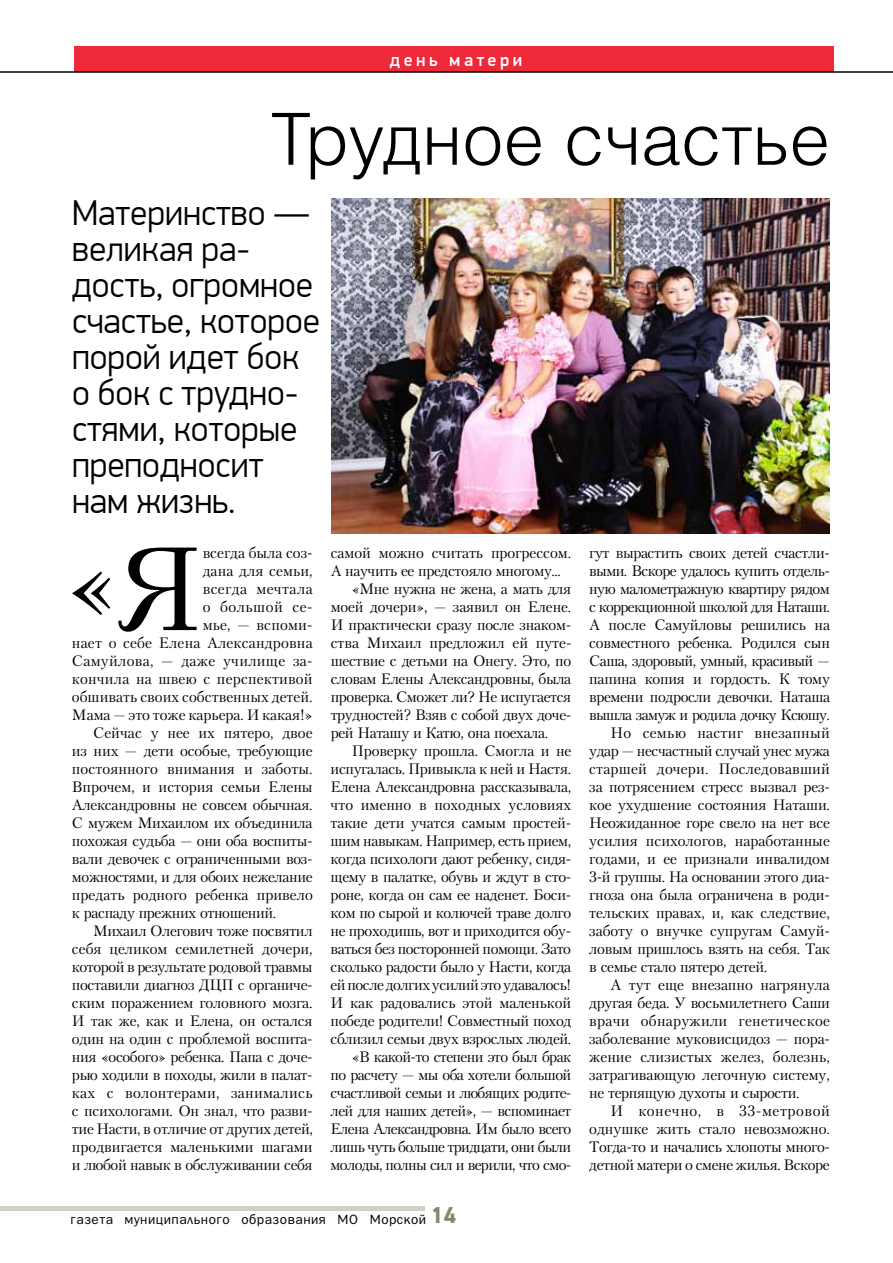
<style>
.page{position:relative;width:893px;height:1263px;background:#fff}
.page>*{position:absolute;margin:0;border:0;box-sizing:border-box;transform-origin:0 0}
.t1{font:94.35px "Petersburg C";color:#000}
.t2{font:300 72px "Helios";color:#000}
.t3{font:300 36px/36px "PF Din Display Pro";color:#000}
.t4{font:500 18px "PF Din Display Pro";letter-spacing:.2em;color:#fff}
.t5{font:15px "Petersburg C";letter-spacing:-.02em;color:#000}
.t6{font:15px "Petersburg C";color:#000}
.t7{font:15px "Petersburg C";letter-spacing:-.04em;color:#000}
.t8{font:15px "Petersburg C";letter-spacing:-.045em;color:#000}
.t9{font:15px "Petersburg C";letter-spacing:.01em;color:#000}
.t10{font:15px "Petersburg C";letter-spacing:.02em;color:#000}
.t11{font:15px "Petersburg C";letter-spacing:.015em;color:#000}
.t12{font:15px "Petersburg C";letter-spacing:.005em;color:#000}
.t13{font:15px "Petersburg C";letter-spacing:.04em;color:#000}
.t14{font:15px "Petersburg C";letter-spacing:.025em;color:#000}
.t15{font:15px "Petersburg C";letter-spacing:.03em;color:#000}
.t16{font:13.5px "Bloknot C";letter-spacing:.04em;color:#000}
.s1{font-size:117.9px}
.s2{font-family:"PF Din Display Pro";font-weight:900;font-size:23.1px;color:#87856f}
</style>
<div class="page">
<div style="left:74px;top:47px;width:759px;height:25px;background:#ee2939"></div>
<hr style="left:0;top:71px;width:893px;height:2px;background:#000">
<img style="left:332px;top:198px;width:498px;height:335px">
<div style="left:0;top:1206px;width:425px;height:5px;background:#d2cfc6"></div>
<p class="t4" style="left:390px;top:49px;width:134px">день матери</p>
<h2 class="t2" style="left:271px;top:96px;width:561px">Трудное счастье</h2>
<h3 class="t3" style="left:72px;top:195px;width:250px">Материнство — великая ра&shy;дость, огромное счастье, которое порой идет бок о бок с трудно&shy;стями, которые преподносит нам жизнь.</h3>
<h1 class="t1" style="left:66px;top:526px;width:138px">«<span class="s1">Я</span></h1>
<p class="t6" style="left:203px;top:544px;width:111px">всегда была соз-</p>
<p class="t12" style="left:203px;top:562px;width:111px">дана для семьи,</p>
<p class="t14" style="left:203px;top:580px;width:111px">всегда мечтала</p>
<p class="t15" style="left:203px;top:598px;width:111px">о большой се-</p>
<p class="t9" style="left:203px;top:616px;width:111px">мье, — вспоми-</p>
<p class="t9" style="left:72px;top:634px;width:242px">нает о себе Елена Александровна</p>
<p class="t10" style="left:72px;top:652px;width:242px">Самуйлова, — даже училище за-</p>
<p class="t9" style="left:72px;top:670px;width:242px">кончила на швею с перспективой</p>
<p class="t6" style="left:72px;top:688px;width:242px">обшивать своих собственных детей.</p>
<p class="t6" style="left:72px;top:706px;width:242px">Мама — это тоже карьера. И какая!»</p>
<p class="t6" style="left:93px;top:724px;width:221px">Сейчас у нее их пятеро, двое</p>
<p class="t5" style="left:72px;top:742px;width:242px">из них — дети особые, требующие</p>
<p class="t12" style="left:72px;top:760px;width:242px">постоянного внимания и заботы.</p>
<p class="t5" style="left:72px;top:778px;width:242px">Впрочем, и история семьи Елены</p>
<p class="t5" style="left:72px;top:796px;width:242px">Александровны не совсем обычная.</p>
<p class="t5" style="left:72px;top:814px;width:242px">С мужем Михаилом их объединила</p>
<p class="t5" style="left:72px;top:832px;width:242px">похожая судьба — они оба воспиты-</p>
<p class="t5" style="left:72px;top:850px;width:242px">вали девочек с ограниченными воз-</p>
<p class="t5" style="left:72px;top:868px;width:242px">можностями, и для обоих нежелание</p>
<p class="t6" style="left:72px;top:886px;width:242px">предать родного ребенка привело</p>
<p class="t5" style="left:72px;top:904px;width:206px">к распаду прежних отношений.</p>
<p class="t5" style="left:93px;top:922px;width:221px">Михаил Олегович тоже посвятил</p>
<p class="t6" style="left:72px;top:940px;width:242px">себя целиком семилетней дочери,</p>
<p class="t5" style="left:72px;top:958px;width:242px">которой в результате родовой травмы</p>
<p class="t5" style="left:72px;top:976px;width:242px">поставили диагноз ДЦП с органиче-</p>
<p class="t5" style="left:72px;top:994px;width:242px">ским поражением головного мозга.</p>
<p class="t5" style="left:72px;top:1012px;width:242px">И так же, как и Елена, он остался</p>
<p class="t5" style="left:72px;top:1030px;width:242px">один на один с проблемой воспита-</p>
<p class="t5" style="left:72px;top:1048px;width:242px">ния «особого» ребенка. Папа с доче-</p>
<p class="t5" style="left:72px;top:1066px;width:242px">рью ходили в походы, жили в палат-</p>
<p class="t10" style="left:72px;top:1084px;width:242px">ках с волонтерами, занимались</p>
<p class="t5" style="left:72px;top:1102px;width:242px">с психологами. Он знал, что разви-</p>
<p class="t5" style="left:72px;top:1120px;width:242px">тие Насти, в отличие от других детей,</p>
<p class="t6" style="left:72px;top:1138px;width:242px">продвигается маленькими шагами</p>
<p class="t5" style="left:72px;top:1156px;width:242px">и любой навык в обслуживании себя</p>
<p class="t5" style="left:331px;top:544px;width:242px">самой можно считать прогрессом.</p>
<p class="t5" style="left:331px;top:562px;width:232px">А научить ее предстояло многому...</p>
<p class="t5" style="left:352px;top:580px;width:221px">«Мне нужна не жена, а мать для</p>
<p class="t5" style="left:331px;top:598px;width:242px">моей дочери», — заявил он Елене.</p>
<p class="t5" style="left:331px;top:616px;width:242px">И практически сразу после знаком-</p>
<p class="t5" style="left:331px;top:634px;width:242px">ства Михаил предложил ей путе-</p>
<p class="t5" style="left:331px;top:652px;width:242px">шествие с детьми на Онегу. Это, по</p>
<p class="t5" style="left:331px;top:670px;width:242px">словам Елены Александровны, была</p>
<p class="t5" style="left:331px;top:688px;width:242px">проверка. Сможет ли? Не испугается</p>
<p class="t5" style="left:331px;top:706px;width:242px">трудностей? Взяв с собой двух доче-</p>
<p class="t5" style="left:331px;top:724px;width:219px">рей Наташу и Катю, она поехала.</p>
<p class="t5" style="left:352px;top:742px;width:221px">Проверку прошла. Смогла и не</p>
<p class="t5" style="left:331px;top:760px;width:242px">испугалась. Привыкла к ней и Настя.</p>
<p class="t5" style="left:331px;top:778px;width:242px">Елена Александровна рассказывала,</p>
<p class="t5" style="left:331px;top:796px;width:242px">что именно в походных условиях</p>
<p class="t5" style="left:331px;top:814px;width:242px">такие дети учатся самым простей-</p>
<p class="t5" style="left:331px;top:832px;width:242px">шим навыкам. Например, есть прием,</p>
<p class="t5" style="left:331px;top:850px;width:242px">когда психологи дают ребенку, сидя-</p>
<p class="t5" style="left:331px;top:868px;width:242px">щему в палатке, обувь и ждут в сто-</p>
<p class="t5" style="left:331px;top:886px;width:242px">роне, когда он сам ее наденет. Боси-</p>
<p class="t5" style="left:331px;top:904px;width:242px">ком по сырой и колючей траве долго</p>
<p class="t5" style="left:331px;top:922px;width:242px">не проходишь, вот и приходится обу-</p>
<p class="t5" style="left:331px;top:940px;width:242px">ваться без посторонней помощи. Зато</p>
<p class="t5" style="left:331px;top:958px;width:242px">сколько радости было у Насти, когда</p>
<p class="t5" style="left:331px;top:976px;width:242px">ей после долгих усилий это удавалось!</p>
<p class="t5" style="left:331px;top:994px;width:242px">И как радовались этой маленькой</p>
<p class="t5" style="left:331px;top:1012px;width:242px">победе родители! Совместный поход</p>
<p class="t5" style="left:331px;top:1030px;width:242px">сблизил семьи двух взрослых людей.</p>
<p class="t7" style="left:352px;top:1048px;width:221px">«В какой-то степени это был брак</p>
<p class="t7" style="left:331px;top:1066px;width:242px">по расчету — мы оба хотели большой</p>
<p class="t8" style="left:331px;top:1084px;width:242px">счастливой семьи и любящих родите-</p>
<p class="t7" style="left:331px;top:1102px;width:242px">лей для наших детей», — вспоминает</p>
<p class="t7" style="left:331px;top:1120px;width:242px">Елена Александровна. Им было всего</p>
<p class="t8" style="left:331px;top:1138px;width:242px">лишь чуть больше тридцати, они были</p>
<p class="t8" style="left:331px;top:1156px;width:242px">молоды, полны сил и верили, что смо-</p>
<p class="t16" style="left:71px;top:1212px;width:387px">газета муниципального образования МО Морской <span class="s2">14</span></p>
<p class="t5" style="left:589px;top:544px;width:242px">гут вырастить своих детей счастли-</p>
<p class="t7" style="left:589px;top:562px;width:242px">выми. Вскоре удалось купить отдель-</p>
<p class="t7" style="left:589px;top:580px;width:242px">ную малометражную квартиру рядом</p>
<p class="t8" style="left:589px;top:598px;width:242px">с коррекционной школой для Наташи.</p>
<p class="t5" style="left:589px;top:616px;width:242px">А после Самуйловы решились на</p>
<p class="t5" style="left:589px;top:634px;width:242px">совместного ребенка. Родился сын</p>
<p class="t7" style="left:589px;top:652px;width:242px">Саша, здоровый, умный, красивый —</p>
<p class="t5" style="left:589px;top:670px;width:242px">папина копия и гордость. К тому</p>
<p class="t5" style="left:589px;top:688px;width:242px">времени подросли девочки. Наташа</p>
<p class="t8" style="left:589px;top:706px;width:242px">вышла замуж и родила дочку Ксюшу.</p>
<p class="t11" style="left:610px;top:724px;width:221px">Но семью настиг внезапный</p>
<p class="t5" style="left:589px;top:742px;width:242px">удар — несчастный случай унес мужа</p>
<p class="t9" style="left:589px;top:760px;width:242px">старшей дочери. Последовавший</p>
<p class="t5" style="left:589px;top:778px;width:242px">за потрясением стресс вызвал рез-</p>
<p class="t5" style="left:589px;top:796px;width:242px">кое ухудшение состояния Наташи.</p>
<p class="t5" style="left:589px;top:814px;width:242px">Неожиданное горе свело на нет все</p>
<p class="t6" style="left:589px;top:832px;width:242px">усилия психологов, наработанные</p>
<p class="t5" style="left:589px;top:850px;width:242px">годами, и ее признали инвалидом</p>
<p class="t5" style="left:589px;top:868px;width:242px">3-й группы. На основании этого диа-</p>
<p class="t5" style="left:589px;top:886px;width:242px">гноза она была ограничена в роди-</p>
<p class="t5" style="left:589px;top:904px;width:242px">тельских правах, и, как следствие,</p>
<p class="t5" style="left:589px;top:922px;width:242px">заботу о внучке супругам Самуй-</p>
<p class="t5" style="left:589px;top:940px;width:242px">ловым пришлось взять на себя. Так</p>
<p class="t5" style="left:589px;top:958px;width:179px">в семье стало пятеро детей.</p>
<p class="t5" style="left:610px;top:976px;width:221px">А тут еще внезапно нагрянула</p>
<p class="t5" style="left:589px;top:994px;width:242px">другая беда. У восьмилетнего Саши</p>
<p class="t11" style="left:589px;top:1012px;width:242px">врачи обнаружили генетическое</p>
<p class="t5" style="left:589px;top:1030px;width:242px">заболевание муковисцидоз — пора-</p>
<p class="t6" style="left:589px;top:1048px;width:242px">жение слизистых желез, болезнь,</p>
<p class="t5" style="left:589px;top:1066px;width:242px">затрагивающую легочную систему,</p>
<p class="t5" style="left:589px;top:1084px;width:212px">не терпящую духоты и сырости.</p>
<p class="t13" style="left:610px;top:1102px;width:221px">И конечно, в 33-метровой</p>
<p class="t6" style="left:589px;top:1120px;width:242px">однушке жить стало невозможно.</p>
<p class="t5" style="left:589px;top:1138px;width:242px">Тогда-то и начались хлопоты много-</p>
<p class="t5" style="left:589px;top:1156px;width:242px">детной матери о смене жилья. Вскоре</p>
</div>
